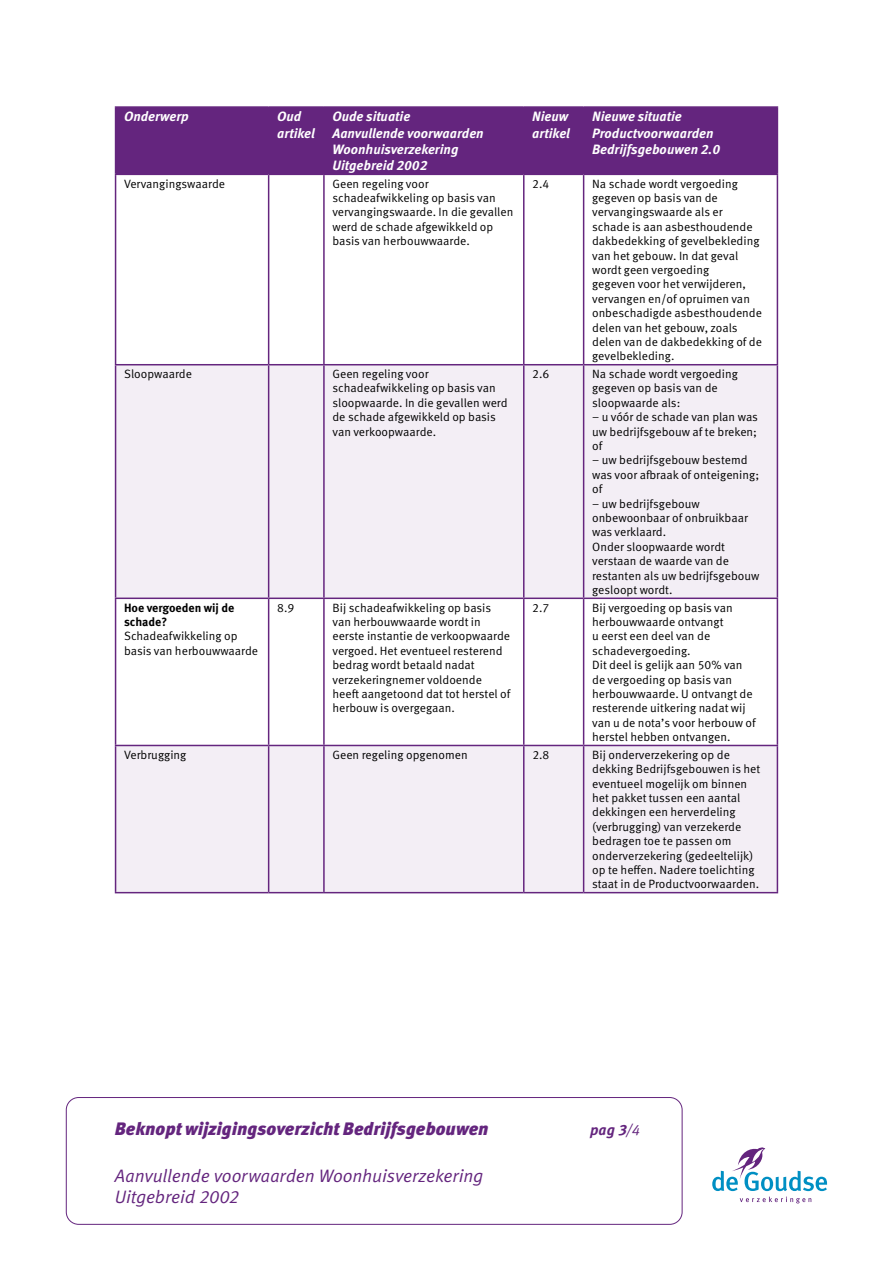
<style>
.page{position:relative;width:893px;height:1263px;background:#fff}
.page>*{position:absolute;margin:0;border:0;box-sizing:border-box;transform-origin:0 0}
.t1{font:18px/21px "Meta OT Norm Ita";letter-spacing:-.01em;color:#64257e}
.t2{font:italic 900 18px "Meta OT";color:#64257e}
.t3{font:italic 700 15px "Meta OT";color:#64257e}
.t4{font:italic 700 13.5px/16.2px "Meta OT";color:#fff}
.t5{font:12px/14.4px "Meta OT Norm";color:#000}
.t6{font:700 12px/14.4px "Meta OT";color:#000}
.s1{font-family:"Meta OT Norm Ita";font-weight:400;font-style:normal}
</style>
<div class="page">
<div style="left:116px;top:108px;width:661px;height:66px;background:#64257e"></div>
<svg style="left:116px;top:175px;width:661px;height:189px"></svg>
<svg style="left:116px;top:365px;width:661px;height:527px;fill:#f3eef5"></svg>
<hr style="left:268px;top:108px;width:1px;height:66px;background:#64257e">
<hr style="left:115px;top:175px;width:1px;height:189px;background:#64257e">
<hr style="left:268px;top:175px;width:1px;height:189px;background:#64257e">
<hr style="left:323px;top:175px;width:2px;height:189px;background:#64257e">
<hr style="left:523px;top:175px;width:1px;height:189px;background:#64257e">
<hr style="left:583px;top:175px;width:1px;height:189px;background:#64257e">
<hr style="left:777px;top:175px;width:1px;height:189px;background:#64257e">
<hr style="left:115px;top:364px;width:154px;height:1px;background:#64257e">
<hr style="left:115px;top:365px;width:1px;height:232px;background:#64257e">
<hr style="left:269px;top:364px;width:55px;height:1px;background:#64257e">
<hr style="left:268px;top:365px;width:1px;height:232px;background:#64257e">
<hr style="left:324px;top:364px;width:200px;height:1px;background:#64257e">
<hr style="left:323px;top:365px;width:2px;height:232px;background:#64257e">
<hr style="left:524px;top:364px;width:60px;height:1px;background:#64257e">
<hr style="left:523px;top:365px;width:1px;height:232px;background:#64257e">
<hr style="left:584px;top:364px;width:194px;height:1px;background:#64257e">
<hr style="left:583px;top:365px;width:1px;height:232px;background:#64257e">
<hr style="left:777px;top:365px;width:1px;height:232px;background:#64257e">
<hr style="left:115px;top:597px;width:154px;height:2px;background:#64257e">
<hr style="left:115px;top:599px;width:1px;height:146px;background:#64257e">
<hr style="left:269px;top:597px;width:55px;height:2px;background:#64257e">
<hr style="left:268px;top:599px;width:1px;height:146px;background:#64257e">
<hr style="left:324px;top:597px;width:200px;height:2px;background:#64257e">
<hr style="left:323px;top:599px;width:2px;height:146px;background:#64257e">
<hr style="left:524px;top:597px;width:60px;height:2px;background:#64257e">
<hr style="left:523px;top:599px;width:1px;height:146px;background:#64257e">
<hr style="left:584px;top:597px;width:194px;height:2px;background:#64257e">
<hr style="left:583px;top:599px;width:1px;height:146px;background:#64257e">
<hr style="left:777px;top:599px;width:1px;height:146px;background:#64257e">
<hr style="left:115px;top:745px;width:154px;height:1px;background:#64257e">
<hr style="left:115px;top:746px;width:1px;height:146px;background:#64257e">
<hr style="left:269px;top:745px;width:55px;height:1px;background:#64257e">
<hr style="left:268px;top:746px;width:1px;height:146px;background:#64257e">
<hr style="left:324px;top:745px;width:200px;height:1px;background:#64257e">
<hr style="left:323px;top:746px;width:2px;height:146px;background:#64257e">
<hr style="left:524px;top:745px;width:60px;height:1px;background:#64257e">
<hr style="left:523px;top:746px;width:1px;height:146px;background:#64257e">
<hr style="left:584px;top:745px;width:194px;height:1px;background:#64257e">
<hr style="left:583px;top:746px;width:1px;height:146px;background:#64257e">
<hr style="left:777px;top:746px;width:1px;height:146px;background:#64257e">
<hr style="left:115px;top:892px;width:154px;height:1px;background:#64257e">
<hr style="left:269px;top:892px;width:55px;height:1px;background:#64257e">
<hr style="left:324px;top:892px;width:200px;height:1px;background:#64257e">
<hr style="left:524px;top:892px;width:60px;height:1px;background:#64257e">
<hr style="left:584px;top:892px;width:194px;height:1px;background:#64257e">
<hr style="left:323px;top:108px;width:2px;height:66px;background:#64257e">
<hr style="left:523px;top:108px;width:1px;height:66px;background:#64257e">
<hr style="left:583px;top:108px;width:1px;height:66px;background:#64257e">
<hr style="left:115px;top:106px;width:154px;height:2px;background:#64257e">
<hr style="left:115px;top:108px;width:1px;height:66px;background:#64257e">
<hr style="left:269px;top:106px;width:55px;height:2px;background:#64257e">
<hr style="left:324px;top:106px;width:200px;height:2px;background:#64257e">
<hr style="left:524px;top:106px;width:60px;height:2px;background:#64257e">
<hr style="left:584px;top:106px;width:194px;height:2px;background:#64257e">
<hr style="left:777px;top:108px;width:1px;height:66px;background:#64257e">
<hr style="left:115px;top:174px;width:154px;height:1px;background:#64257e">
<hr style="left:269px;top:174px;width:55px;height:1px;background:#64257e">
<hr style="left:324px;top:174px;width:200px;height:1px;background:#64257e">
<hr style="left:524px;top:174px;width:60px;height:1px;background:#64257e">
<hr style="left:584px;top:174px;width:194px;height:1px;background:#64257e">
<svg style="left:712px;top:1147px;width:115px;height:56px"></svg>
<div style="left:66px;top:1097px;width:616px;height:128px;border:1px solid #64257e;border-radius:12px"></div>
<p class="t4" style="left:124px;top:109px;width:66px">Onderwerp</p>
<p class="t4" style="left:277px;top:109px;width:39px">Oud artikel</p>
<p class="t4" style="left:332px;top:109px;width:153px">Oude situatie<br>Aanvullende voorwaarden<br>Woonhuisverzekering<br>Uitgebreid 2002</p>
<p class="t4" style="left:532px;top:109px;width:39px">Nieuw artikel</p>
<p class="t4" style="left:592px;top:109px;width:129px">Nieuwe situatie<br>Productvoorwaarden<br>Bedrijfsgebouwen 2.0</p>
<p class="t5" style="left:124px;top:176px;width:103px">Vervangingswaarde</p>
<p class="t5" style="left:332px;top:176px;width:182px">Geen regeling voor schadeafwikkeling op basis van vervangingswaarde. In die gevallen werd de schade afgewikkeld op basis van herbouwwaarde.</p>
<p class="t5" style="left:532px;top:176px;width:19px">2.4</p>
<p class="t5" style="left:592px;top:176px;width:171px">Na schade wordt vergoeding gegeven op basis van de vervangingswaarde als er schade is aan asbesthoudende dakbedekking of gevelbekleding van het gebouw. In dat geval wordt geen vergoeding<br>gegeven voor het verwijderen, vervangen en/of opruimen van onbeschadigde asbesthoudende delen van het gebouw, zoals delen van de dakbedekking of de gevelbekleding.</p>
<p class="t5" style="left:124px;top:367px;width:69px">Sloopwaarde</p>
<p class="t5" style="left:332px;top:367px;width:177px">Geen regeling voor schadeafwikkeling op basis van sloopwaarde. In die gevallen werd de schade afgewikkeld op basis van verkoopwaarde.</p>
<p class="t5" style="left:532px;top:367px;width:19px">2.6</p>
<p class="t5" style="left:592px;top:367px;width:147px">Na schade wordt vergoeding gegeven op basis van de sloopwaarde als:</p>
<p class="t5" style="left:592px;top:410px;width:167px;text-align:justify">– u vóór de schade van plan was uw bedrijfsgebouw af te breken; of</p>
<p class="t5" style="left:592px;top:453px;width:169px">– uw bedrijfsgebouw bestemd was voor afbraak of onteigening; of</p>
<p class="t5" style="left:592px;top:496px;width:169px">– uw bedrijfsgebouw onbewoonbaar of onbruikbaar was verklaard.<br>Onder sloopwaarde wordt verstaan de waarde van de restanten als uw bedrijfsgebouw gesloopt wordt.</p>
<p class="t6" style="left:124px;top:600px;width:112px">Hoe vergoeden wij de schade?</p>
<p class="t5" style="left:124px;top:629px;width:136px">Schadeafwikkeling op basis van herbouwwaarde</p>
<p class="t5" style="left:277px;top:600px;width:19px">8.9</p>
<p class="t5" style="left:332px;top:600px;width:179px">Bij schadeafwikkeling op basis van herbouwwaarde wordt in eerste instantie de verkoopwaarde vergoed. Het eventueel resterend bedrag wordt betaald nadat verzekeringnemer voldoende heeft aangetoond dat tot herstel of herbouw is overgegaan.</p>
<p class="t5" style="left:532px;top:600px;width:19px">2.7</p>
<p class="t5" style="left:592px;top:600px;width:165px">Bij vergoeding op basis van herbouwwaarde ontvangt<br>u eerst een deel van de schadevergoeding.<br>Dit deel is gelijk aan 50% van de vergoeding op basis van herbouwwaarde. U ontvangt de resterende uitkering nadat wij van u de nota’s voor herbouw of herstel hebben ontvangen.</p>
<p class="t5" style="left:124px;top:747px;width:64px">Verbrugging</p>
<p class="t5" style="left:332px;top:747px;width:137px">Geen regeling opgenomen</p>
<p class="t5" style="left:532px;top:747px;width:19px">2.8</p>
<p class="t5" style="left:592px;top:747px;width:170px">Bij onderverzekering op de dekking Bedrijfsgebouwen is het eventueel mogelijk om binnen het pakket tussen een aantal dekkingen een herverdeling (verbrugging) van verzekerde bedragen toe te passen om onderverzekering (gedeeltelijk) op te heffen. Nadere toelichting staat in de Productvoorwaarden.</p>
<h1 class="t2" style="left:115px;top:1118px;width:375px">Beknopt wijzigingsoverzicht Bedrijfsgebouwen</h1>
<p class="t3" style="left:590px;top:1121px;width:51px">pag 3<span class="s1">/4</span></p>
<h1 class="t1" style="left:115px;top:1166px;width:370px">Aanvullende voorwaarden Woonhuisverzekering<br>Uitgebreid 2002</h1>
</div>
